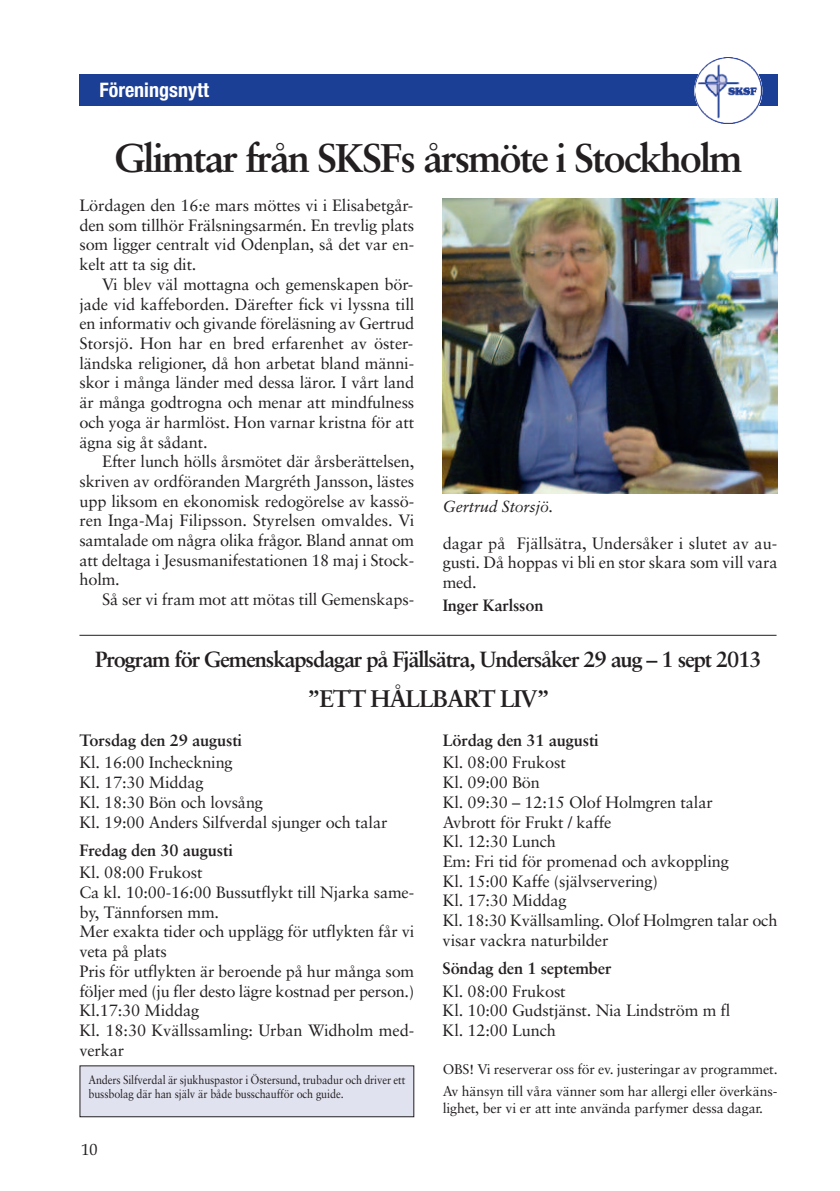
<style>
.page{position:relative;width:840px;height:1191px;background:#fff}
.page>*{position:absolute;margin:0;border:0;box-sizing:border-box;transform-origin:0 0}
.t1{font:700 40px "Sabon";letter-spacing:-.05em;color:#231f20}
.t2{font:700 24px "Sabon";letter-spacing:-.05em;color:#231f20}
.t3{font:700 22px "Sabon";letter-spacing:-.05em;color:#231f20}
.t4{font:700 condensed 20px "Helvetica Neue";color:#fff}
.t5{font:16.4px/19.6px "Sabon";letter-spacing:-.01em;color:#231f20;text-align:justify}
.t6{font:700 16.4px "Sabon";letter-spacing:-.01em;color:#231f20}
.t7{font:italic 16px "Sabon";letter-spacing:-.01em;color:#231f20}
.t8{font:16px "Book Antiqua";color:#231f20}
.t9{font:14px/22.8px "Sabon";letter-spacing:-.01em;color:#231f20}
.t10{font:12px/14.4px "Sabon";letter-spacing:-.01em;color:#231f20;scale:.9 1}
</style>
<div class="page">
<img style="left:442px;top:198px;width:335px;height:295px">
<div style="left:79px;top:74px;width:698px;height:32px;background:#1b3f94"></div>
<svg style="left:694px;top:57px;width:68px;height:68px"></svg>
<img style="left:694px;top:57px;width:66px;height:66px;border-radius:50%">
<hr style="left:79px;top:635px;width:697px;height:1px;background:#231f20">
<div style="left:80px;top:1065px;width:333px;height:51px;background:#e1e2f0"></div>
<div style="left:79px;top:1065px;width:335px;height:52px;border:1px solid #231f20"></div>
<p class="t4" style="left:99px;top:74px;width:111px">Föreningsnytt</p>
<h1 class="t1" style="left:114px;top:142px;width:629px">Glimtar från SKSFs årsmöte i Stockholm</h1>
<p class="t5" style="left:79px;top:197px;width:336px">Lördagen den 16:e mars möttes vi i Elisabetgår&shy;den som tillhör Frälsningsarmén. En trevlig plats som ligger centralt vid Odenplan, så det var en&shy;kelt att ta sig dit.</p>
<p class="t5" style="left:79px;top:276px;width:336px;text-indent:23px">Vi blev väl mottagna och gemenskapen bör&shy;jade vid kaffeborden. Därefter fick vi lyssna till en informativ och givande föreläsning av Gertrud Storsjö. Hon har en bred erfarenhet av öster&shy;ländska religioner, då hon arbetat bland männi&shy;skor i många länder med dessa läror. I vårt land är många godtrogna och menar att mindfulness och yoga är harmlöst. Hon varnar kristna för att ägna sig åt sådant.</p>
<p class="t5" style="left:79px;top:453px;width:336px;text-indent:23px">Efter lunch hölls årsmötet där årsberättelsen, skriven av ordföranden Margréth Jansson, lästes upp liksom en ekonomisk redogörelse av kassö&shy;ren Inga-Maj Filipsson. Styrelsen omvaldes. Vi samtalade om några olika frågor. Bland annat om att deltaga i Jesusmanifestationen 18 maj i Stock&shy;holm.</p>
<p class="t5" style="left:102px;top:591px;width:313px">Så ser vi fram mot att mötas till Gemenskaps-</p>
<p class="t7" style="left:442px;top:500px;width:112px">Gertrud Storsjö.</p>
<p class="t5" style="left:442px;top:534px;width:336px">dagar på Fjällsätra, Undersåker i slutet av au&shy;gusti. Då hoppas vi bli en stor skara som vill vara med.</p>
<p class="t6" style="left:442px;top:598px;width:102px">Inger Karlsson</p>
<h3 class="t3" style="left:95px;top:650px;width:667px">Program för Gemenskapsdagar på Fjällsätra, Undersåker 29 aug – 1 sept 2013</h3>
<h2 class="t2" style="left:307px;top:689px;width:244px">”ETT HÅLLBART LIV”</h2>
<p class="t6" style="left:79px;top:733px;width:164px">Torsdag den 29 augusti</p>
<p class="t5" style="left:79px;top:754px;width:309px;text-align:left">Kl. 16:00 Incheckning<br>Kl. 17:30 Middag<br>Kl. 18:30 Bön och lovsång<br>Kl. 19:00 Anders Silfverdal sjunger och talar</p>
<p class="t6" style="left:79px;top:843px;width:155px">Fredag den 30 augusti</p>
<p class="t5" style="left:79px;top:864px;width:336px;text-align:left">Kl. 08:00 Frukost<br>Ca kl. 10:00-16:00 Bussutflykt till Njarka same&shy;by, Tännforsen mm.<br>Mer exakta tider och upplägg för utflykten får vi veta på plats<br>Pris för utflykten är beroende på hur många som följer med (ju fler desto lägre kostnad per person.)<br>Kl.17:30 Middag<br>Kl. 18:30 Kvällssamling: Urban Widholm med&shy;verkar</p>
<p class="t10" style="left:88px;top:1073px;width:353px">Anders Silfverdal är sjukhuspastor i Östersund, trubadur och driver ett bussbolag där han själv är både busschaufför och guide.</p>
<p class="t8" style="left:81px;top:1140px;width:17px">10</p>
<p class="t6" style="left:442px;top:733px;width:158px">Lördag den 31 augusti</p>
<p class="t5" style="left:442px;top:754px;width:336px;text-align:left">Kl. 08:00 Frukost<br>Kl. 09:00 Bön<br>Kl. 09:30 – 12:15 Olof Holmgren talar<br>Avbrott för Frukt / kaffe<br>Kl. 12:30 Lunch<br>Em: Fri tid för promenad och avkoppling<br>Kl. 15:00 Kaffe (självservering)<br>Kl. 17:30 Middag<br>Kl. 18:30 Kvällsamling. Olof Holmgren talar och visar vackra naturbilder</p>
<p class="t6" style="left:442px;top:961px;width:170px">Söndag den 1 september</p>
<p class="t5" style="left:442px;top:982px;width:289px;text-align:left">Kl. 08:00 Frukost<br>Kl. 10:00 Gudstjänst. Nia Lindström m fl<br>Kl. 12:00 Lunch</p>
<p class="t9" style="left:442px;top:1058px;width:336px">OBS! Vi reserverar oss för ev. justeringar av programmet.<br>Av hänsyn till våra vänner som har allergi eller överkäns-</p>
<p class="t9" style="left:442px;top:1098px;width:322px">lighet, ber vi er att inte använda parfymer dessa dagar.</p>
</div>
